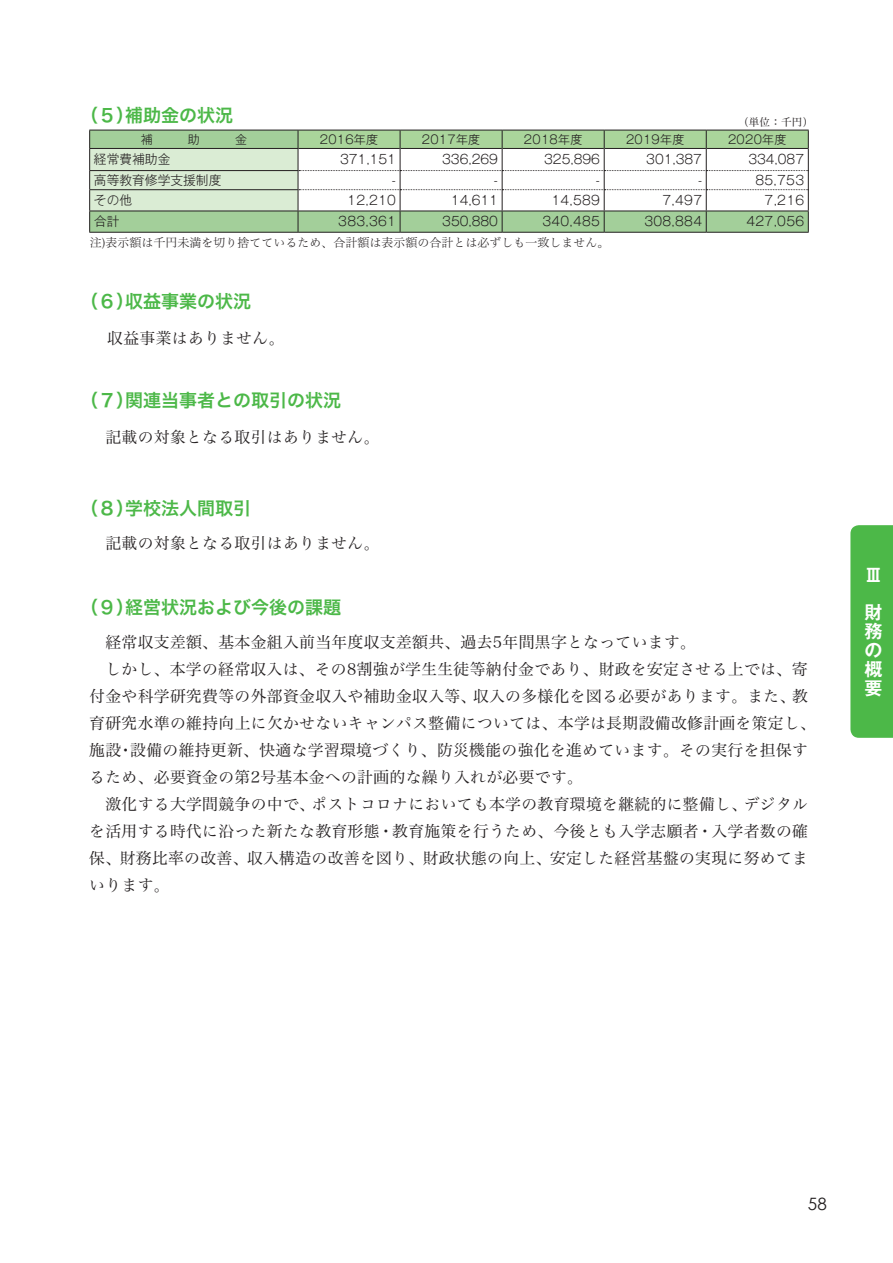
<style>
.page{position:relative;width:893px;height:1263px;background:#fff}
.page>*{position:absolute;margin:0;border:0;box-sizing:border-box;transform-origin:0 0}
.t1{font:18px "Hira Kaku Std N W6";color:#4cb848}
.t2{font:700 18px/18.9px "Gothic MB101 Pr 6 N De";color:#fff}
.t3{font:16.95px "Century Gothic";color:#231f20}
.t4{font:15.75px/27px "Hira Min Pro N W3";letter-spacing:.025em;color:#231f20}
.t5{font:300 12.75px "Gothic MB101 Pro";color:#231f20}
.t6{font:12px "Hira Min Pro N W2";color:#231f20}
.t7{font:300 12px "Gothic MB101 Pro";letter-spacing:.025em;color:#231f20}
.t8{font:10.5px "Hira Min Pro N W3";color:#231f20}
</style>
<div class="page">
<div style="left:850px;top:525px;width:43px;height:213px;background:#4cb848"></div>
<hr style="left:298px;top:232px;width:102px;height:1px;background:#231f20">
<hr style="left:400px;top:232px;width:102px;height:1px;background:#231f20">
<hr style="left:502px;top:232px;width:102px;height:1px;background:#231f20">
<hr style="left:604px;top:232px;width:102px;height:1px;background:#231f20">
<hr style="left:706px;top:232px;width:103px;height:1px;background:#231f20">
<hr style="left:89px;top:232px;width:209px;height:1px;background:#231f20">
<svg style="left:89px;top:130px;width:720px;height:102px"></svg>
<p class="t1" style="left:80px;top:101px;width:154px">（５）補助金の状況</p>
<p class="t7" style="left:141px;top:129px;width:13px">補</p>
<p class="t7" style="left:188px;top:129px;width:13px">助</p>
<p class="t7" style="left:235px;top:129px;width:13px">金</p>
<p class="t7" style="left:320px;top:129px;width:60px">2016年度</p>
<p class="t7" style="left:422px;top:129px;width:60px">2017年度</p>
<p class="t7" style="left:524px;top:129px;width:60px">2018年度</p>
<p class="t7" style="left:626px;top:129px;width:60px">2019年度</p>
<p class="t7" style="left:728px;top:129px;width:60px">2020年度</p>
<p class="t5" style="left:94px;top:149px;width:78px">経常費補助金</p>
<p class="t5" style="left:340px;top:149px;width:57px">371,151</p>
<p class="t5" style="left:442px;top:149px;width:57px">336,269</p>
<p class="t5" style="left:544px;top:149px;width:57px">325,896</p>
<p class="t5" style="left:646px;top:149px;width:57px">301,387</p>
<p class="t5" style="left:748px;top:149px;width:57px">334,087</p>
<p class="t5" style="left:94px;top:170px;width:129px">高等教育修学支援制度</p>
<p class="t5" style="left:392px;top:170px;width:6px">-</p>
<p class="t5" style="left:494px;top:170px;width:6px">-</p>
<p class="t5" style="left:596px;top:170px;width:6px">-</p>
<p class="t5" style="left:698px;top:170px;width:6px">-</p>
<p class="t5" style="left:755px;top:170px;width:50px">85,753</p>
<p class="t5" style="left:94px;top:190px;width:40px">その他</p>
<p class="t5" style="left:347px;top:190px;width:50px">12,210</p>
<p class="t5" style="left:451px;top:190px;width:48px">14,611</p>
<p class="t5" style="left:551px;top:190px;width:50px">14,589</p>
<p class="t5" style="left:663px;top:190px;width:41px">7,497</p>
<p class="t5" style="left:765px;top:190px;width:41px">7,216</p>
<p class="t5" style="left:94px;top:211px;width:27px">合計</p>
<p class="t5" style="left:338px;top:211px;width:59px">383,361</p>
<p class="t5" style="left:442px;top:211px;width:57px">350,880</p>
<p class="t5" style="left:542px;top:211px;width:59px">340,485</p>
<p class="t5" style="left:644px;top:211px;width:59px">308,884</p>
<p class="t5" style="left:746px;top:211px;width:59px">427,056</p>
<p class="t6" style="left:90px;top:232px;width:521px">注)表示額は千円未満を切り捨てているため、合計額は表示額の合計とは必ずしも一致しません。</p>
<p class="t8" style="left:738px;top:113px;width:77px">（単位：千円）</p>
<p class="t1" style="left:80px;top:287px;width:172px">（６）収益事業の状況</p>
<p class="t4" style="left:107px;top:323px;width:179px">収益事業はありません。</p>
<p class="t1" style="left:80px;top:386px;width:263px">（７）関連当事者との取引の状況</p>
<p class="t4" style="left:89px;top:422px;width:292px">　記載の対象となる取引はありません。</p>
<p class="t1" style="left:80px;top:494px;width:172px">（８）学校法人間取引</p>
<p class="t4" style="left:89px;top:528px;width:292px">　記載の対象となる取引はありません。</p>
<p class="t1" style="left:80px;top:593px;width:263px">（９）経営状況および今後の課題</p>
<p class="t4" style="left:89px;top:627px;width:728px">　経常収支差額、基本金組入前当年度収支差額共、過去5年間黒字となっています。<br>　しかし、本学の経常収入は、その8割強が学生生徒等納付金であり、財政を安定させる上では、寄付金や科学研究費等の外部資金収入や補助金収入等、収入の多様化を図る必要があります。また、教育研究水準の維持向上に欠かせないキャンパス整備については、本学は長期設備改修計画を策定し、施設・設備の維持更新、快適な学習環境づくり、防災機能の強化を進めています。その実行を担保するため、必要資金の第2号基本金への計画的な繰り入れが必要です。<br>　激化する大学間競争の中で、ポストコロナにおいても本学の教育環境を継続的に整備し、デジタルを活用する時代に沿った新たな教育形態・教育施策を行うため、今後とも入学志願者・入学者数の確保、財務比率の改善、収入構造の改善を図り、財政状態の向上、安定した経営基盤の実現に努めてまいります。</p>
<p class="t2" style="left:864px;top:555px;width:19px;line-height:37.5px">Ⅲ財</p>
<p class="t2" style="left:864px;top:621px;width:19px;text-align:justify">務の概要</p>
<p class="t3" style="left:808px;top:1193px;width:20px">58</p>
</div>
